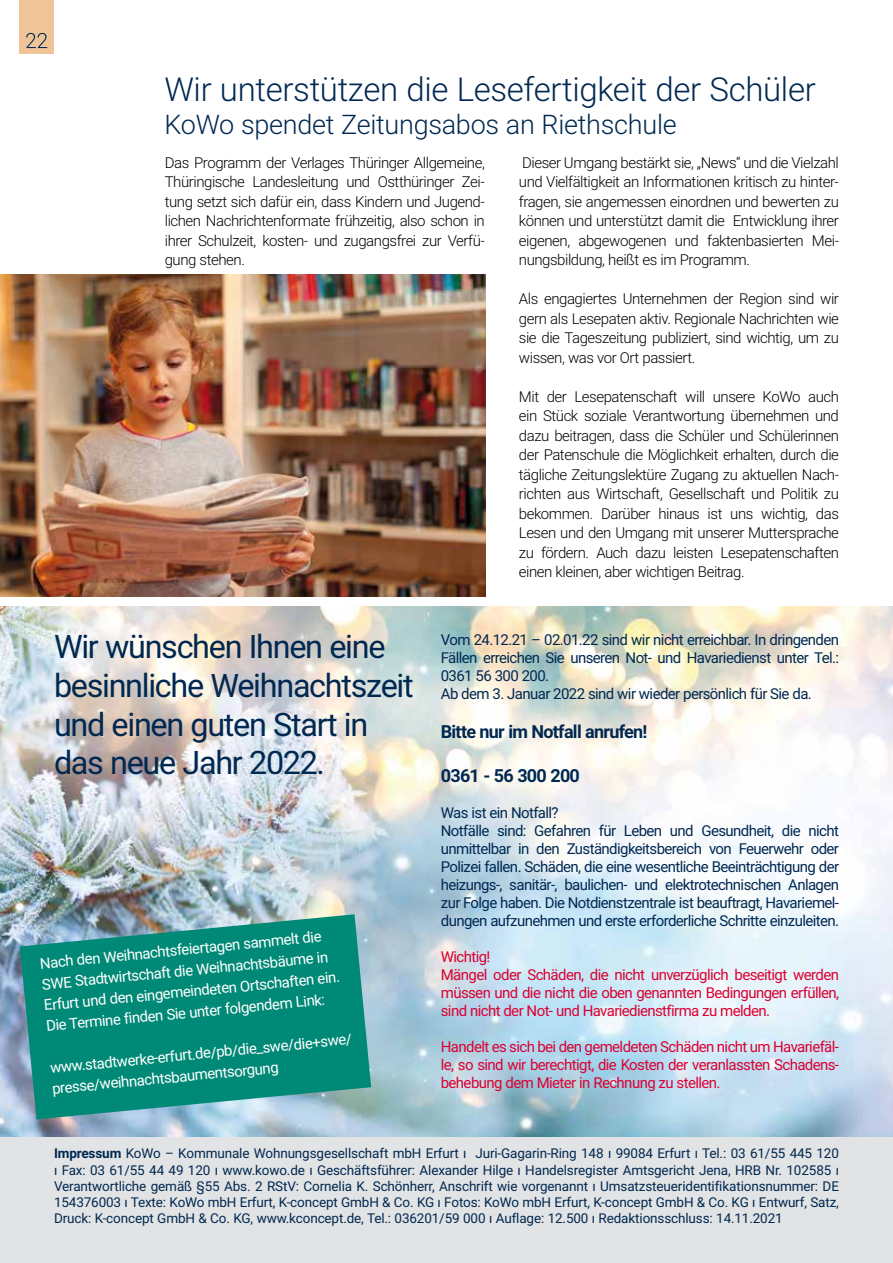
<style>
.page{position:relative;width:893px;height:1263px;background:#fff}
.page>*{position:absolute;margin:0;border:0;box-sizing:border-box;transform-origin:0 0}
.t1{font:300 33px "Roboto";letter-spacing:-.01em;color:#002851}
.t2{font:32.4px/38.8px "Roboto";letter-spacing:-.04em;color:#002851}
.t3{font:300 27px "Roboto";letter-spacing:-.01em;color:#002851}
.t4{font:700 18px "Roboto";letter-spacing:-.04em;color:#002851}
.t5{font:300 15px/19.5px "Roboto";letter-spacing:-.03em;color:#000;text-align:justify}
.t6{font:15px/18px "Roboto";letter-spacing:-.04em;color:#002851}
.t7{font:15px/18px "Roboto";letter-spacing:-.04em;color:#db0031}
.t8{font:15px/21px "Roboto";color:#fff}
.t9{font:13.5px/16.2px "Roboto";letter-spacing:-.01em;color:#002851;text-align:justify}
.s1{font-weight:700}
</style>
<div class="page">
<img style="left:0;top:275px;width:486px;height:322px">
<img style="left:0;top:606px;width:893px;height:531px">
<div style="left:19px;top:0;width:34px;height:53px;background:#efc498"></div>
<div style="left:0;top:1137px;width:893px;height:126px;background:#e2e3e4"></div>
<svg style="left:26px;top:33px;width:21px;height:15px"></svg>
<svg style="left:20px;top:914px;width:351px;height:205px;background:#1e9185"></svg>
<h1 class="t1" style="left:164px;top:66px;width:653px">Wir unterstützen die Lesefertigkeit der Schüler</h1>
<h3 class="t3" style="left:164px;top:105px;width:514px">KoWo spendet Zeitungsabos an Riethschule</h3>
<p class="t5" style="left:165px;top:152px;width:322px">Das Programm der Verlages Thüringer Allgemeine, Thüringische Landesleitung und Ostthüringer Zei&shy;tung setzt sich dafür ein, dass Kindern und Jugend&shy;lichen Nachrichtenformate frühzeitig, also schon in ihrer Schulzeit, kosten- und zugangsfrei zur Verfü&shy;gung stehen.</p>
<p class="t5" style="left:519px;top:152px;width:322px">Dieser Umgang bestärkt sie, „News“ und die Vielzahl und Vielfältigkeit an Informationen kritisch zu hinter&shy;fragen, sie angemessen einordnen und bewerten zu können und unterstützt damit die Entwicklung ihrer eigenen, abgewogenen und faktenbasierten Mei&shy;nungsbildung, heißt es im Programm.</p>
<p class="t5" style="left:519px;top:289px;width:322px">Als engagiertes Unternehmen der Region sind wir gern als Lesepaten aktiv. Regionale Nachrichten wie sie die Tageszeitung publiziert, sind wichtig, um zu wissen, was vor Ort passiert.</p>
<p class="t5" style="left:519px;top:386px;width:322px">Mit der Lesepatenschaft will unsere KoWo auch ein Stück soziale Verantwortung übernehmen und dazu beitragen, dass die Schüler und Schülerinnen der Patenschule die Möglichkeit erhalten, durch die tägliche Zeitungslektüre Zugang zu aktuellen Nach&shy;richten aus Wirtschaft, Gesellschaft und Politik zu bekommen. Darüber hinaus ist uns wichtig, das Lesen und den Umgang mit unserer Muttersprache zu fördern. Auch dazu leisten Lesepatenschaften einen kleinen, aber wichtigen Beitrag.</p>
<h2 class="t2" style="left:54px;top:626px;width:361px">Wir wünschen Ihnen eine besinnliche Weihnachtszeit und einen guten Start in das neue Jahr 2022.</h2>
<p class="t6" style="left:441px;top:630px;width:400px">Vom 24.12.21 – 02.01.22 sind wir nicht erreichbar. In dringenden Fällen erreichen Sie unseren Not- und Havariedienst unter Tel.:<br>0361 56 300 200.<br>Ab dem 3. Januar 2022 sind wir wieder persönlich für Sie da.</p>
<p class="t4" style="left:441px;top:719px;width:208px">Bitte nur im Notfall anrufen!</p>
<p class="t4" style="left:441px;top:763px;width:141px">0361 - 56 300 200</p>
<p class="t6" style="left:441px;top:803px;width:400px">Was ist ein Notfall?<br>Notfälle sind: Gefahren für Leben und Gesundheit, die nicht unmittelbar in den Zuständigkeitsbereich von Feuerwehr oder Polizei fallen. Schäden, die eine wesentliche Beeinträchtigung der heizungs-, sanitär-, baulichen- und elektrotechnischen Anlagen zur Folge haben. Die Notdienstzentrale ist beauftragt, Havariemel&shy;dungen aufzunehmen und erste erforderliche Schritte einzuleiten.</p>
<p class="t7" style="left:441px;top:947px;width:400px">Wichtig!<br>Mängel oder Schäden, die nicht unverzüglich beseitigt werden müssen und die nicht die oben genannten Bedingungen erfüllen, sind nicht der Not- und Havariedienstfirma zu melden.</p>
<p class="t7" style="left:441px;top:1037px;width:400px;text-align:justify">Handelt es sich bei den gemeldeten Schäden nicht um Havariefäl&shy;le, so sind wir berechtigt, die Kosten der veranlassten Schadens&shy;behebung dem Mieter in Rechnung zu stellen.</p>
<p class="t8" style="left:38px;top:954px;width:299px;rotate:-6deg">Nach den Weihnachtsfeiertagen sammelt die SWE Stadtwirtschaft die Weihnachtsbäume in Erfurt und den eingemeindeten Ortschaften ein.<br>Die Termine finden Sie unter folgendem Link:</p>
<p class="t8" style="left:49px;top:1058px;width:305px;rotate:-6deg">www.stadtwerke-erfurt.de/pb/die_swe/die+swe/ presse/weihnachtsbaumentsorgung</p>
<p class="t9" style="left:54px;top:1145px;width:786px"><span class="s1">Impressum</span> KoWo – Kommunale Wohnungsgesellschaft mbH Erfurt ı Juri-Gagarin-Ring 148 ı 99084 Erfurt ı Tel.: 03 61/55 445 120 ı Fax: 03 61/55 44 49 120 ı www.kowo.de ı Geschäftsführer: Alexander Hilge ı Handelsregister Amtsgericht Jena, HRB Nr. 102585 ı Verantwortliche gemäß §55 Abs. 2 RStV: Cornelia K. Schönherr, Anschrift wie vorgenannt ı Umsatzsteueridentifikationsnummer: DE 154376003 ı Texte: KoWo mbH Erfurt, K-concept GmbH &amp; Co. KG ı Fotos: KoWo mbH Erfurt, K-concept GmbH &amp; Co. KG ı Entwurf, Satz, Druck: K-concept GmbH &amp; Co. KG, www.kconcept.de, Tel.: 036201/59 000 ı Auflage: 12.500 ı Redaktionsschluss: 14.11.2021</p>
</div>
